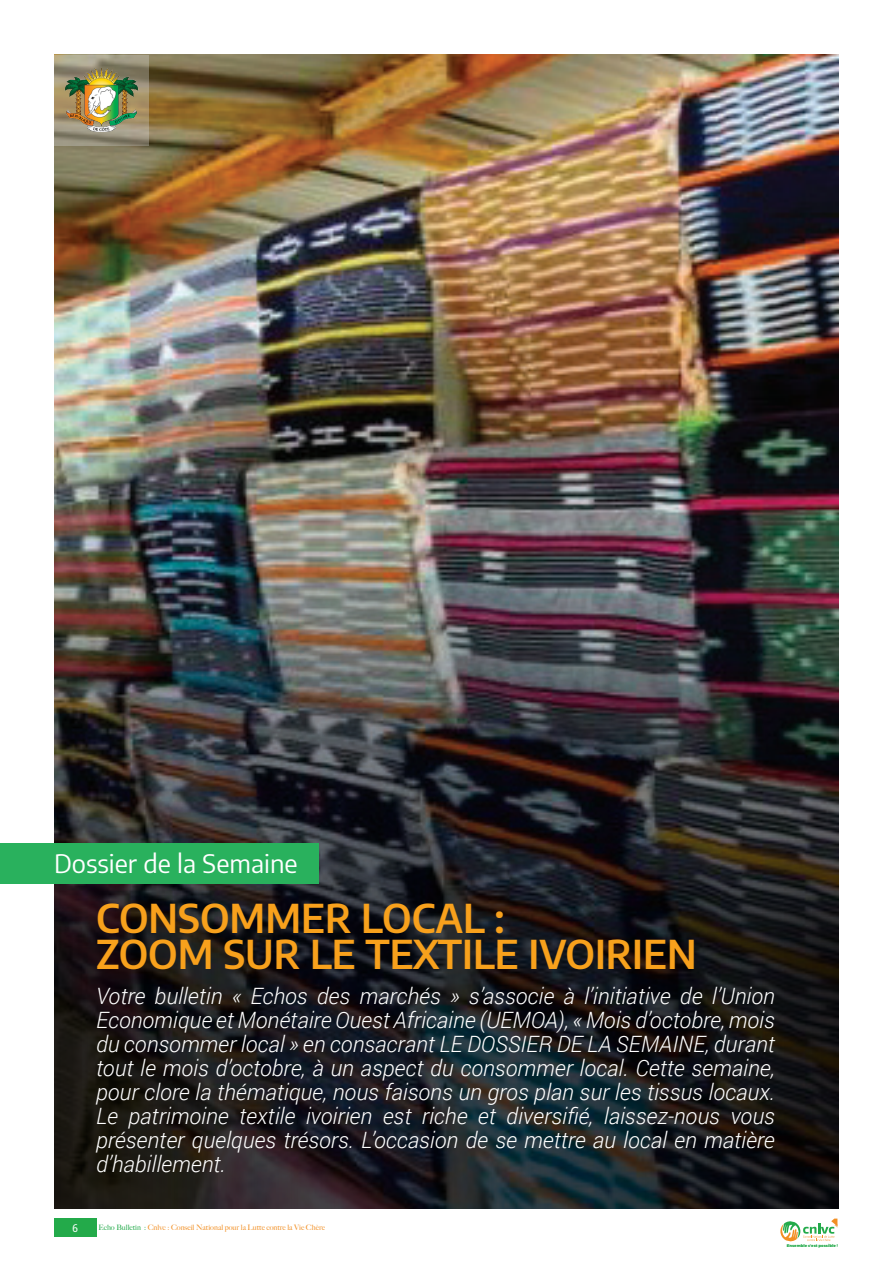
<style>
.page{position:relative;width:893px;height:1263px;background:#fff}
.page>*{position:absolute;margin:0;border:0;box-sizing:border-box;transform-origin:0 0}
.t1{font:600 39px/36px "Encode Sans";color:#f8a11c}
.t2{font:25.5px "Encode Sans";color:#fff}
.t3{font:italic 300 22.5px/24px "Roboto";color:#fff;text-align:justify}
.t4{font:500 10.5px "Encode Sans Compressed";color:#fff}
.t5{font:500 7.5px "Big Caslon";color:#f28f23}
.t6{font:900 3.9px "Montserrat";color:#23aa4a}
.s1{color:#23aa4a}
</style>
<div class="page">
<div style="left:54px;top:1218px;width:42px;height:19px;background:#23aa4a"></div>
<svg style="left:780px;top:1218px;width:57px;height:24px"></svg>
<img style="left:54px;top:54px;width:785px;height:290px">
<img style="left:54px;top:344px;width:785px;height:864px">
<svg style="left:54px;top:55px;width:95px;height:91px;background:#999076"></svg>
<img style="left:65px;top:69px;width:73px;height:63px">
<div style="left:0;top:844px;width:319px;height:40px;background:#29b15d"></div>
<p class="t2" style="left:54px;top:846px;width:245px">Dossier de la Semaine</p>
<h1 class="t1" style="left:96px;top:898px;width:602px">CONSOMMER LOCAL :<br>ZOOM SUR LE TEXTILE IVOIRIEN</h1>
<p class="t3" style="left:96px;top:983px;width:680px">Votre bulletin « Echos des marchés » s’associe à l’initiative de l’Union Economique et Monétaire Ouest Africaine (UEMOA), « Mois d’octobre, mois du consommer local » en consacrant LE DOSSIER DE LA SEMAINE, durant tout le mois d’octobre, à un aspect du consommer local. Cette semaine, pour clore la thématique, nous faisons un gros plan sur les tissus locaux.<br>Le patrimoine textile ivoirien est riche et diversifié, laissez-nous vous présenter quelques trésors. L’occasion de se mettre au local en matière d’habillement.</p>
<p class="t4" style="left:72px;top:1221px;width:7px">6</p>
<p class="t5" style="left:98px;top:1221px;width:228px"><span class="s1">Echo Bulletin :</span> Cnlvc : Conseil National pour la Lutte contre la Vie Chère</p>
<p class="t6" style="left:787px;top:1243px;width:53px">Ensemble c’est possible !</p>
</div>
